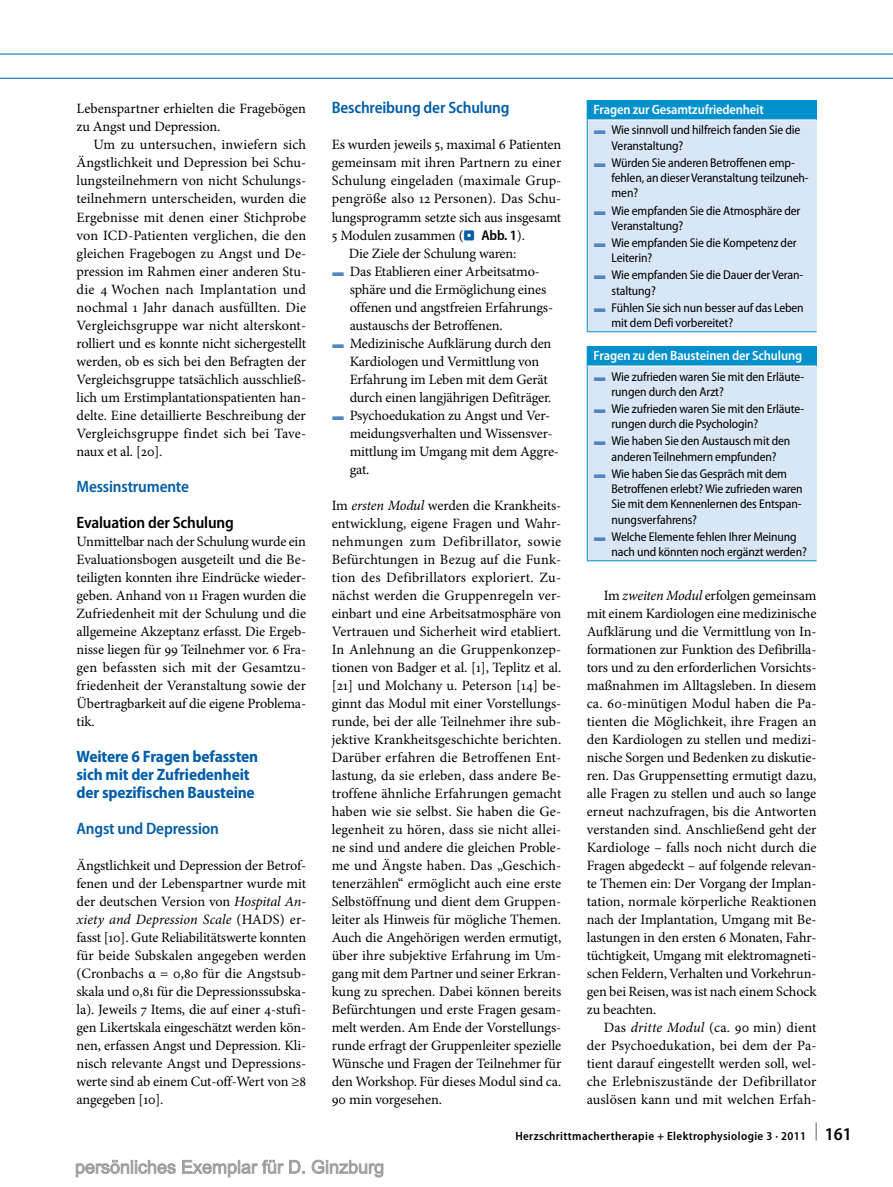
<style>
.page{position:relative;width:893px;height:1187px;background:#fff}
.page>*{position:absolute;margin:0;border:0;box-sizing:border-box;transform-origin:0 0}
.t1{font:700 semi-condensed 16.5px/18px "Myriad Pro";letter-spacing:-.01em;color:#005da9}
.t2{font:600 semi-condensed 16.5px "Myriad Pro";letter-spacing:-.01em;color:#005da9}
.t3{font:600 semi-condensed 16.5px "Myriad Pro";letter-spacing:-.01em;color:#000}
.t4{font:14.25px/18px "Minion Pro";letter-spacing:-.01em;color:#000;text-align:justify}
.t5{font:14.25px "Minion Pro";letter-spacing:.01em;color:#000}
.t6{font:600 semi-condensed 13.5px "Myriad Pro";letter-spacing:-.01em;color:#fff}
.t7{font:semi-condensed 12.75px/15.3px "Myriad Pro";letter-spacing:-.01em;color:#000}
.t8{font:600 semi-condensed 12px "Myriad Pro";letter-spacing:.03em;color:#000}
.s1{font-style:italic}
.s2{font-family:"S Buttons";font-size:13.5px;color:#005da9}
.s3{font-family:"Myriad Pro";font-weight:600;font-stretch:semi-condensed}
.s4{font-family:"S Buttons";color:#4f87c2}
.s5{font-family:"S Buttons";font-stretch:normal;font-size:14.25px;color:#4f87c2}
.s6{font-size:18px}
</style>
<div class="page">
<div style="left:587px;top:100px;width:229px;height:20px;background:#0090cc"></div>
<div style="left:587px;top:120px;width:229px;height:212px;background:#d8e6f5"></div>
<hr style="left:587px;top:120px;width:1px;height:211px;background:#0090cc">
<hr style="left:588px;top:119px;width:228px;height:1px;background:#fff">
<hr style="left:587px;top:331px;width:229px;height:1px;background:#0090cc">
<div style="left:587px;top:346px;width:229px;height:20px;background:#0090cc"></div>
<div style="left:587px;top:366px;width:229px;height:194px;background:#d8e6f5"></div>
<hr style="left:587px;top:366px;width:1px;height:194px;background:#0090cc">
<hr style="left:588px;top:365px;width:228px;height:1px;background:#fff">
<hr style="left:587px;top:560px;width:229px;height:1px;background:#0090cc">
<hr style="left:0;top:54px;width:893px;height:1px;background:#005da9">
<hr style="left:0;top:78px;width:893px;height:1px;background:#005da9">
<svg style="left:75px;top:1159px;width:309px;height:18px"></svg>
<p class="t4" style="left:77px;top:100px;width:231px">Lebenspartner erhielten die Fragebögen zu Angst und Depression.</p>
<p class="t4" style="left:77px;top:136px;width:231px;text-indent:17px">Um zu untersuchen, inwiefern sich Ängstlichkeit und Depression bei Schu&shy;lungsteilnehmern von nicht Schulungs&shy;teilnehmern unterscheiden, wurden die Ergebnisse mit denen einer Stichprobe von ICD-Patienten verglichen, die den gleichen Fragebogen zu Angst und De&shy;pression im Rahmen einer anderen Stu&shy;die 4 Wochen nach Implantation und nochmal 1 Jahr danach ausfüllten. Die Vergleichsgruppe war nicht alterskont&shy;rolliert und es konnte nicht sichergestellt werden, ob es sich bei den Befragten der Vergleichsgruppe tatsächlich ausschließ&shy;lich um Erstimplantationspatienten han&shy;delte. Eine detaillierte Beschreibung der Vergleichsgruppe findet sich bei Tave&shy;naux et al. [20].</p>
<p class="t2" style="left:77px;top:477px;width:114px">Messinstrumente</p>
<p class="t3" style="left:77px;top:513px;width:159px">Evaluation der Schulung</p>
<p class="t4" style="left:77px;top:532px;width:231px">Unmittelbar nach der Schulung wurde ein Evaluationsbogen ausgeteilt und die Be&shy;teiligten konnten ihre Eindrücke wieder&shy;geben. Anhand von 11 Fragen wurden die Zufriedenheit mit der Schulung und die allgemeine Akzeptanz erfasst. Die Ergeb&shy;nisse liegen für 99 Teilnehmer vor. 6 Fra&shy;gen befassten sich mit der Gesamtzu&shy;friedenheit der Veranstaltung sowie der Übertragbarkeit auf die eigene Problema&shy;tik.</p>
<p class="t1" style="left:77px;top:747px;width:183px">Weitere 6 Fragen befassten sich mit der Zufriedenheit der spezifischen Bausteine</p>
<p class="t2" style="left:77px;top:819px;width:144px">Angst und Depression</p>
<p class="t4" style="left:77px;top:856px;width:231px">Ängstlichkeit und Depression der Betrof&shy;fenen und der Lebenspartner wurde mit der deutschen Version von <span class="s1">Hospital An&shy;xiety and Depression Scale</span> (HADS) er&shy;fasst [10]. Gute Reliabilitätswerte konnten für beide Subskalen angegeben werden (Cronbachs α = 0,80 für die Angstsub&shy;skala und 0,81 für die Depressionssubska&shy;la). Jeweils 7 Items, die auf einer 4-stufi&shy;gen Likertskala eingeschätzt werden kön&shy;nen, erfassen Angst und Depression. Kli&shy;nisch relevante Angst und Depressions&shy;werte sind ab einem Cut-off-Wert von ≥8 angegeben [10].</p>
<p class="t2" style="left:332px;top:99px;width:179px">Beschreibung der Schulung</p>
<p class="t4" style="left:332px;top:136px;width:231px">Es wurden jeweils 5, maximal 6 Patienten</p>
<p class="t4" style="left:332px;top:154px;width:231px">gemeinsam mit ihren Partnern zu einer</p>
<p class="t5" style="left:332px;top:171px;width:231px">Schulung eingeladen (maximale Grup-</p>
<p class="t5" style="left:332px;top:189px;width:231px">pengröße also 12 Personen). Das Schu-</p>
<p class="t4" style="left:332px;top:208px;width:231px">lungsprogramm setzte sich aus insgesamt</p>
<p class="t4" style="left:332px;top:226px;width:195px">5 Modulen zusammen (<span class="s2">.</span> <span class="s3">Abb. 1</span>).</p>
<p class="t4" style="left:349px;top:244px;width:169px">Die Ziele der Schulung waren:</p>
<p class="t4" style="left:332px;top:262px;width:210px"><span class="s4">F</span> Das Etablieren einer Arbeitsatmo-</p>
<p class="t4" style="left:350px;top:280px;width:198px">sphäre und die Ermöglichung eines</p>
<p class="t4" style="left:350px;top:298px;width:205px">offenen und angstfreien Erfahrungs-</p>
<p class="t4" style="left:350px;top:316px;width:154px">austauschs der Betroffenen.</p>
<p class="t4" style="left:332px;top:334px;width:221px"><span class="s4">F</span> Medizinische Aufklärung durch den</p>
<p class="t4" style="left:350px;top:352px;width:191px">Kardiologen und Vermittlung von</p>
<p class="t4" style="left:350px;top:370px;width:200px">Erfahrung im Leben mit dem Gerät</p>
<p class="t4" style="left:350px;top:388px;width:203px">durch einen langjährigen Defiträger.</p>
<p class="t4" style="left:332px;top:406px;width:220px"><span class="s4">F</span> Psychoedukation zu Angst und Ver-</p>
<p class="t4" style="left:350px;top:424px;width:205px">meidungsverhalten und Wissensver-</p>
<p class="t4" style="left:350px;top:442px;width:211px">mittlung im Umgang mit dem Aggre-</p>
<p class="t4" style="left:350px;top:460px;width:21px">gat.</p>
<p class="t4" style="left:332px;top:496px;width:231px">Im <span class="s1">ersten Modul</span> werden die Krankheits&shy;entwicklung, eigene Fragen und Wahr&shy;nehmungen zum Defibrillator, sowie Befürchtungen in Bezug auf die Funk&shy;tion des Defibrillators exploriert. Zu&shy;nächst werden die Gruppenregeln ver&shy;einbart und eine Arbeitsatmosphäre von Vertrauen und Sicherheit wird etabliert.<br>In Anlehnung an die Gruppenkonzep&shy;tionen von Badger et al. [1], Teplitz et al. [21] und Molchany u. Peterson [14] be&shy;ginnt das Modul mit einer Vorstellungs&shy;runde, bei der alle Teilnehmer ihre sub&shy;jektive Krankheitsgeschichte berichten.<br>Darüber erfahren die Betroffenen Ent&shy;lastung, da sie erleben, dass andere Be&shy;troffene ähnliche Erfahrungen gemacht haben wie sie selbst. Sie haben die Ge&shy;legenheit zu hören, dass sie nicht allei&shy;ne sind und andere die gleichen Proble&shy;me und Ängste haben. Das „Geschich&shy;tenerzählen“ ermöglicht auch eine erste Selbstöffnung und dient dem Gruppen&shy;leiter als Hinweis für mögliche Themen.<br>Auch die Angehörigen werden ermutigt, über ihre subjektive Erfahrung im Um&shy;gang mit dem Partner und seiner Erkran&shy;kung zu sprechen. Dabei können bereits Befürchtungen und erste Fragen gesam&shy;melt werden. Am Ende der Vorstellungs&shy;runde erfragt der Gruppenleiter spezielle Wünsche und Fragen der Teilnehmer für den Workshop. Für dieses Modul sind ca.<br>90 min vorgesehen.</p>
<p class="t6" style="left:594px;top:101px;width:172px">Fragen zur Gesamtzufriedenheit</p>
<p class="t7" style="left:612px;top:123px;width:190px;text-indent:-18px"><span class="s5">F</span> Wie sinnvoll und hilfreich fanden Sie die<br>Veranstaltung?</p>
<p class="t7" style="left:612px;top:155px;width:199px;text-indent:-18px"><span class="s5">F</span> Würden Sie anderen Betroffenen emp&shy;fehlen, an dieser Veranstaltung teilzuneh&shy;men?</p>
<p class="t7" style="left:612px;top:203px;width:190px;text-indent:-18px"><span class="s5">F</span> Wie empfanden Sie die Atmosphäre der<br>Veranstaltung?</p>
<p class="t7" style="left:612px;top:235px;width:187px;text-indent:-18px"><span class="s5">F</span> Wie empfanden Sie die Kompetenz der<br>Leiterin?</p>
<p class="t7" style="left:612px;top:268px;width:193px;text-indent:-18px"><span class="s5">F</span> Wie empfanden Sie die Dauer der Veran&shy;staltung?</p>
<p class="t7" style="left:612px;top:300px;width:194px;text-indent:-18px"><span class="s5">F</span> Fühlen Sie sich nun besser auf das Leben mit dem Defi vorbereitet?</p>
<p class="t6" style="left:594px;top:347px;width:210px">Fragen zu den Bausteinen der Schulung</p>
<p class="t7" style="left:612px;top:369px;width:194px;text-indent:-18px"><span class="s5">F</span> Wie zufrieden waren Sie mit den Erläute&shy;rungen durch den Arzt?</p>
<p class="t7" style="left:612px;top:401px;width:194px;text-indent:-18px"><span class="s5">F</span> Wie zufrieden waren Sie mit den Erläute&shy;rungen durch die Psychologin?</p>
<p class="t7" style="left:594px;top:433px;width:198px;text-align:center"><span class="s5">F</span> Wie haben Sie den Austausch mit den anderen Teilnehmern empfunden?</p>
<p class="t7" style="left:612px;top:466px;width:193px;text-indent:-18px"><span class="s5">F</span> Wie haben Sie das Gespräch mit dem Betroffenen erlebt? Wie zufrieden waren Sie mit dem Kennenlernen des Entspan&shy;nungsverfahrens?</p>
<p class="t7" style="left:612px;top:529px;width:197px;text-indent:-18px"><span class="s5">F</span> Welche Elemente fehlen Ihrer Meinung nach und könnten noch ergänzt werden?</p>
<p class="t4" style="left:587px;top:586px;width:231px;text-indent:17px">Im <span class="s1">zweiten Modul</span> erfolgen gemeinsam mit einem Kardiologen eine medizinische Aufklärung und die Vermittlung von In&shy;formationen zur Funktion des Defibrilla&shy;tors und zu den erforderlichen Vorsichts&shy;maßnahmen im Alltagsleben. In diesem ca. 60-minütigen Modul haben die Pa&shy;tienten die Möglichkeit, ihre Fragen an den Kardiologen zu stellen und medizi&shy;nische Sorgen und Bedenken zu diskutie&shy;ren. Das Gruppensetting ermutigt dazu, alle Fragen zu stellen und auch so lange erneut nachzufragen, bis die Antworten verstanden sind. Anschließend geht der Kardiologe – falls noch nicht durch die Fragen abgedeckt – auf folgende relevan&shy;te Themen ein: Der Vorgang der Implan&shy;tation, normale körperliche Reaktionen nach der Implantation, Umgang mit Be&shy;lastungen in den ersten 6 Monaten, Fahr&shy;tüchtigkeit, Umgang mit elektromagneti&shy;schen Feldern, Verhalten und Vorkehrun&shy;gen bei Reisen, was ist nach einem Schock zu beachten.</p>
<p class="t4" style="left:587px;top:1018px;width:231px;text-indent:17px">Das <span class="s1">dritte Modul</span> (ca. 90 min) dient der Psychoedukation, bei dem der Pa&shy;tient darauf eingestellt werden soll, wel&shy;che Erlebniszustände der Defibrillator auslösen kann und mit welchen Erfah-</p>
<p class="t8" style="left:515px;top:1129px;width:338px">Herzschrittmachertherapie + Elektrophysiologie 3 · 2011 <sup>|</sup> <span class="s6">161</span></p>
</div>
